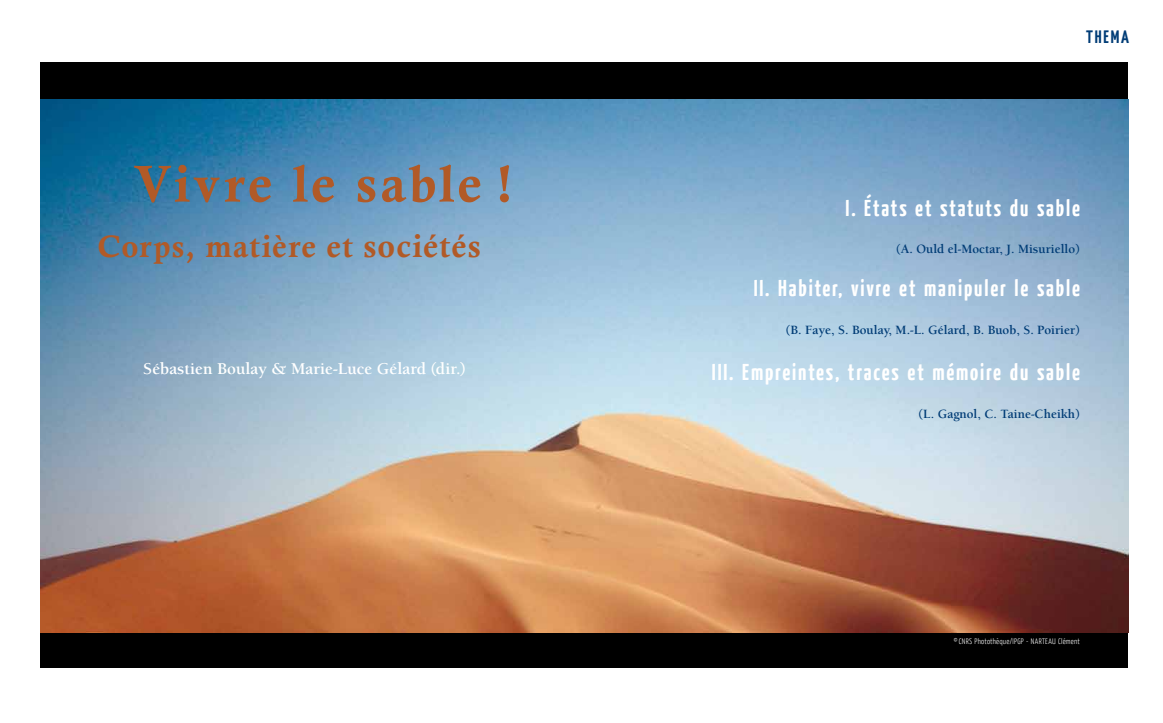
<style>
.page{position:relative;width:1163px;height:723px;background:#fff}
.page>*{position:absolute;margin:0;border:0;box-sizing:border-box;transform-origin:0 0}
.t1{font:52px "Calis MT Bol";letter-spacing:.05em;color:#b15a27}
.t2{font:31px "Calis MT Bol";letter-spacing:.04em;color:#b15a27}
.t3{font:700 23px "Yanone Kaffeesatz";letter-spacing:.08em;color:#fff}
.t4{font:700 18px "Yanone Kaffeesatz";letter-spacing:.1em;color:#003c76}
.t5{font:700 17px "Berkeley";color:#fff}
.t6{font:700 13px "Berkeley";color:#003c76}
.t7{font:300 8px "Yanone Kaffeesatz";letter-spacing:.03em;color:#fff}
.s1{font-size:32px}
</style>
<div class="page">
<div style="left:40px;top:62px;width:1087px;height:605px;background:#000"></div>
<img style="left:40px;top:100px;width:1087px;height:533px">
<h1 class="t1" style="left:134px;top:162px;width:381px">Vivre le sable !</h1>
<h2 class="t2" style="left:97px;top:233px;width:385px">Corps, matière et <span class="s1">sociétés</span></h2>
<h3 class="t5" style="left:143px;top:360px;width:324px">Sébastien Boulay &amp; Marie-Luce Gélard (dir.)</h3>
<h3 class="t4" style="left:1085px;top:25px;width:44px">THEMA</h3>
<h3 class="t3" style="left:845px;top:193px;width:236px">I. États et statuts du sable</h3>
<p class="t6" style="left:895px;top:242px;width:185px">(A. Ould el-Moctar, J. Misuriello)</p>
<h3 class="t3" style="left:753px;top:273px;width:328px">II. Habiter, vivre et manipuler le sable</h3>
<p class="t6" style="left:785px;top:323px;width:296px">(B. Faye, S. Boulay, M.-L. Gélard, B. Buob, S. Poirier)</p>
<h3 class="t3" style="left:711px;top:357px;width:369px">III. Empreintes, traces et mémoire du sable</h3>
<p class="t6" style="left:918px;top:407px;width:163px">(L. Gagnol, C. Taine-Cheikh)</p>
<p class="t7" style="left:953px;top:637px;width:128px">© CNRS Photothèque/IPGP - NARTEAU Clément</p>
</div>
